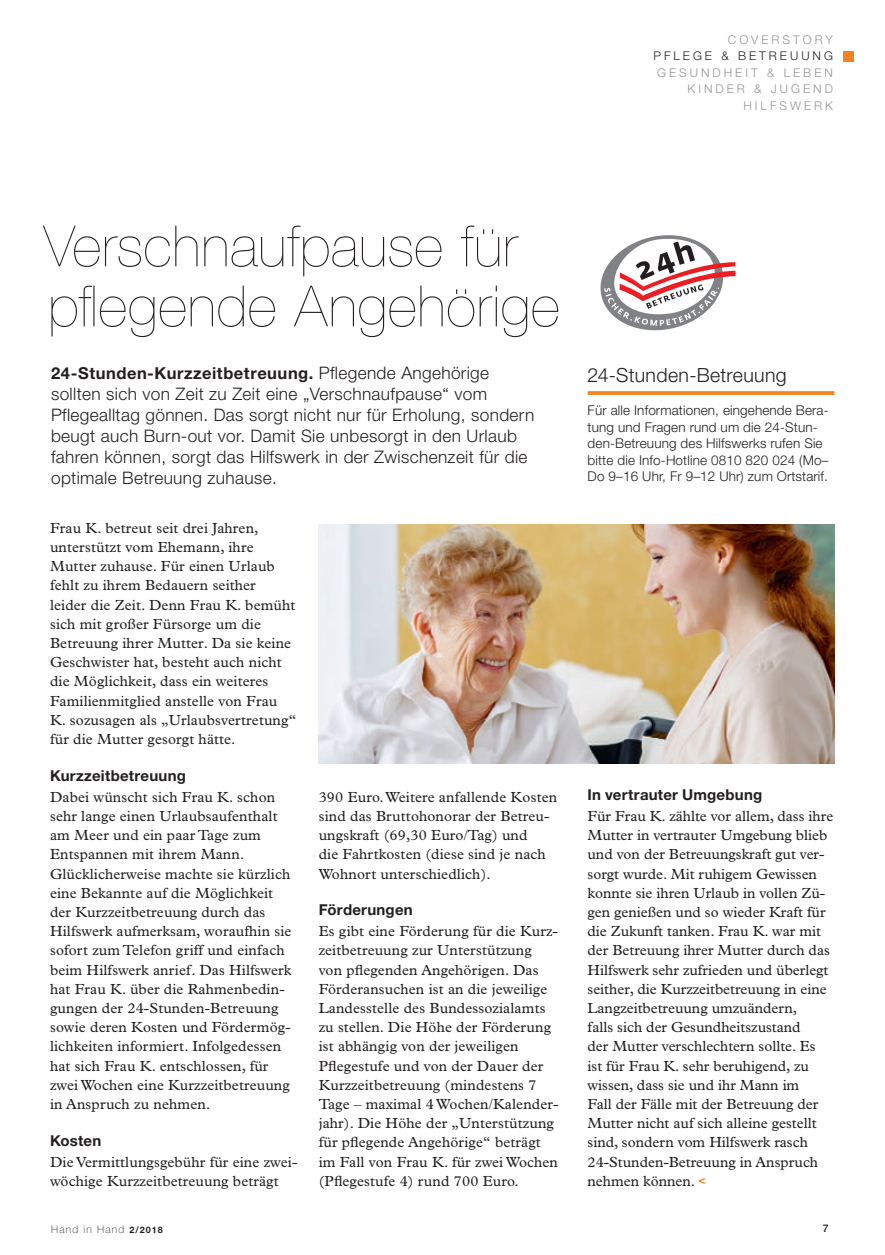
<style>
.page{position:relative;width:885px;height:1255px;background:#fff}
.page>*{position:absolute;margin:0;border:0;box-sizing:border-box;transform-origin:0 0}
.t1{font:200 57px/60px "Helvetica Neue LT Std";letter-spacing:.01em;color:#231f20}
.t2{font:300 19.5px "Helvetica Neue LT Std";letter-spacing:.02em;color:#231f20}
.t3{font:300 17.25px/21px "Helvetica Neue LT Std";letter-spacing:.02em;color:#231f20}
.t4{font:700 16.5px "Helvetica Neue LT Std";letter-spacing:.035em;color:#231f20}
.t5{font:700 15px "Helvetica Neue LT Std";letter-spacing:.015em;color:#231f20}
.t6{font:14.7px/19.2px "Plantin Std";letter-spacing:.01em;color:#231f20}
.t7{font:300 13.5px/16.5px "Helvetica Neue LT Std";letter-spacing:.01em;color:#231f20}
.t8{font:300 12px/16.5px "Helvetica Neue LT Std";letter-spacing:.25em;color:#939598;text-align:right}
.t9{font:300 12px "Helvetica Neue LT Std";letter-spacing:.25em;color:#231f20}
.t10{font:100 10.5px "Helvetica Neue LT Std";letter-spacing:.11em;color:#231f20}
.t11{font:500 10.5px "Helvetica Neue LT Std";color:#231f20}
.s1{font-weight:300;font-size:17.25px}
.s2{font-family:"Helvetica Neue LT Std";font-weight:700;font-size:12px;color:#f58220}
.s3{font-weight:700;font-size:9px}
</style>
<div class="page">
<div style="left:842px;top:52px;width:10px;height:10px;background:#f58220"></div>
<img style="left:318px;top:524px;width:516px;height:239px">
<svg style="left:587px;top:391px;width:247px;height:4px"></svg>
<svg style="left:600px;top:235px;width:135px;height:96px"></svg>
<p class="t8" style="left:727px;top:31px;width:106px">COVERSTORY</p>
<p class="t9" style="left:653px;top:49px;width:181px">PFLEGE &amp; BETREUUNG</p>
<p class="t8" style="left:657px;top:64px;width:177px">GESUNDHEIT &amp; LEBEN<br>KINDER &amp; JUGEND<br>HILFSWERK</p>
<h1 class="t1" style="left:44px;top:216px;width:517px">Verschnaufpause für pflegende Angehörige</h1>
<p class="t4" style="left:51px;top:363px;width:439px">24-Stunden-Kurzzeitbetreuung. <span class="s1">Pflegende Angehörige</span></p>
<p class="t3" style="left:51px;top:383px;width:484px">sollten sich von Zeit zu Zeit eine „Verschnaufpause“ vom Pflegealltag gönnen. Das sorgt nicht nur für Erholung, sondern beugt auch Burn-out vor. Damit Sie unbesorgt in den Urlaub fahren können, sorgt das Hilfswerk in der Zwischenzeit für die optimale Betreuung zuhause.</p>
<p class="t6" style="left:50px;top:518px;width:247px">Frau K. betreut seit drei Jahren, unterstützt vom Ehemann, ihre Mutter zuhause. Für einen Urlaub fehlt zu ihrem Bedauern seither<br>leider die Zeit. Denn Frau K. bemüht sich mit großer Fürsorge um die Betreuung ihrer Mutter. Da sie keine Geschwister hat, besteht auch nicht die Möglichkeit, dass ein weiteres Familienmitglied anstelle von Frau K. sozusagen als „Urlaubsvertretung“ für die Mutter gesorgt hätte.</p>
<p class="t5" style="left:50px;top:766px;width:137px">Kurzzeitbetreuung</p>
<p class="t6" style="left:50px;top:787px;width:243px">Dabei wünscht sich Frau K. schon sehr lange einen Urlaubsaufenthalt am Meer und ein paar Tage zum Entspannen mit ihrem Mann.<br>Glücklicherweise machte sie kürzlich eine Bekannte auf die Möglichkeit der Kurzzeitbetreuung durch das Hilfswerk aufmerksam, woraufhin sie sofort zum Telefon griff und einfach beim Hilfswerk anrief. Das Hilfswerk hat Frau K. über die Rahmenbedin&shy;gungen der 24-Stunden-Betreuung sowie deren Kosten und Fördermög&shy;lichkeiten informiert. Infolgedessen hat sich Frau K. entschlossen, für zwei Wochen eine Kurzzeitbetreuung in Anspruch zu nehmen.</p>
<p class="t5" style="left:50px;top:1131px;width:53px">Kosten</p>
<p class="t6" style="left:50px;top:1152px;width:249px">Die Vermittlungsgebühr für eine zwei&shy;wöchige Kurzzeitbetreuung beträgt</p>
<p class="t6" style="left:318px;top:787px;width:240px">390 Euro. Weitere anfallende Kosten sind das Bruttohonorar der Betreu&shy;ungskraft (69,30 Euro/Tag) und<br>die Fahrtkosten (diese sind je nach Wohnort unterschiedlich).</p>
<p class="t5" style="left:318px;top:901px;width:95px">Förderungen</p>
<p class="t6" style="left:318px;top:922px;width:241px">Es gibt eine Förderung für die Kurz&shy;zeitbetreuung zur Unterstützung von pflegenden Angehörigen. Das Förderansuchen ist an die jeweilige Landesstelle des Bundessozialamts zu stellen. Die Höhe der Förderung ist abhängig von der jeweiligen Pflegestufe und von der Dauer der Kurzzeitbetreuung (mindestens 7<br>Tage – maximal 4 Wochen/Kalender&shy;jahr). Die Höhe der „Unterstützung für pflegende Angehörige“ beträgt im Fall von Frau K. für zwei Wochen (Pflegestufe 4) rund 700 Euro.</p>
<h2 class="t2" style="left:587px;top:363px;width:200px">24-Stunden-Betreuung</h2>
<p class="t7" style="left:587px;top:402px;width:242px">Für alle Informationen, eingehende Bera&shy;tung und Fragen rund um die 24-Stun&shy;den-Betreuung des Hilfswerks rufen Sie bitte die Info-Hotline 0810 820 024 (Mo– Do 9–16 Uhr, Fr 9–12 Uhr) zum Ortstarif.</p>
<p class="t5" style="left:587px;top:785px;width:176px">In vertrauter Umgebung</p>
<p class="t6" style="left:587px;top:806px;width:247px">Für Frau K. zählte vor allem, dass ihre Mutter in vertrauter Umgebung blieb und von der Betreuungskraft gut ver&shy;sorgt wurde. Mit ruhigem Gewissen konnte sie ihren Urlaub in vollen Zü&shy;gen genießen und so wieder Kraft für die Zukunft tanken. Frau K. war mit der Betreuung ihrer Mutter durch das Hilfswerk sehr zufrieden und überlegt seither, die Kurzzeitbetreuung in eine Langzeitbetreuung umzuändern,<br>falls sich der Gesundheitszustand<br>der Mutter verschlechtern sollte. Es ist für Frau K. sehr beruhigend, zu wissen, dass sie und ihr Mann im<br>Fall der Fälle mit der Betreuung der Mutter nicht auf sich alleine gestellt sind, sondern vom Hilfswerk rasch 24-Stunden-Betreuung in Anspruch nehmen können. <span class="s2">&lt;</span></p>
<p class="t10" style="left:51px;top:1223px;width:113px">Hand in Hand <span class="s3">2/2018</span></p>
<p class="t11" style="left:822px;top:1222px;width:7px">7</p>
</div>
